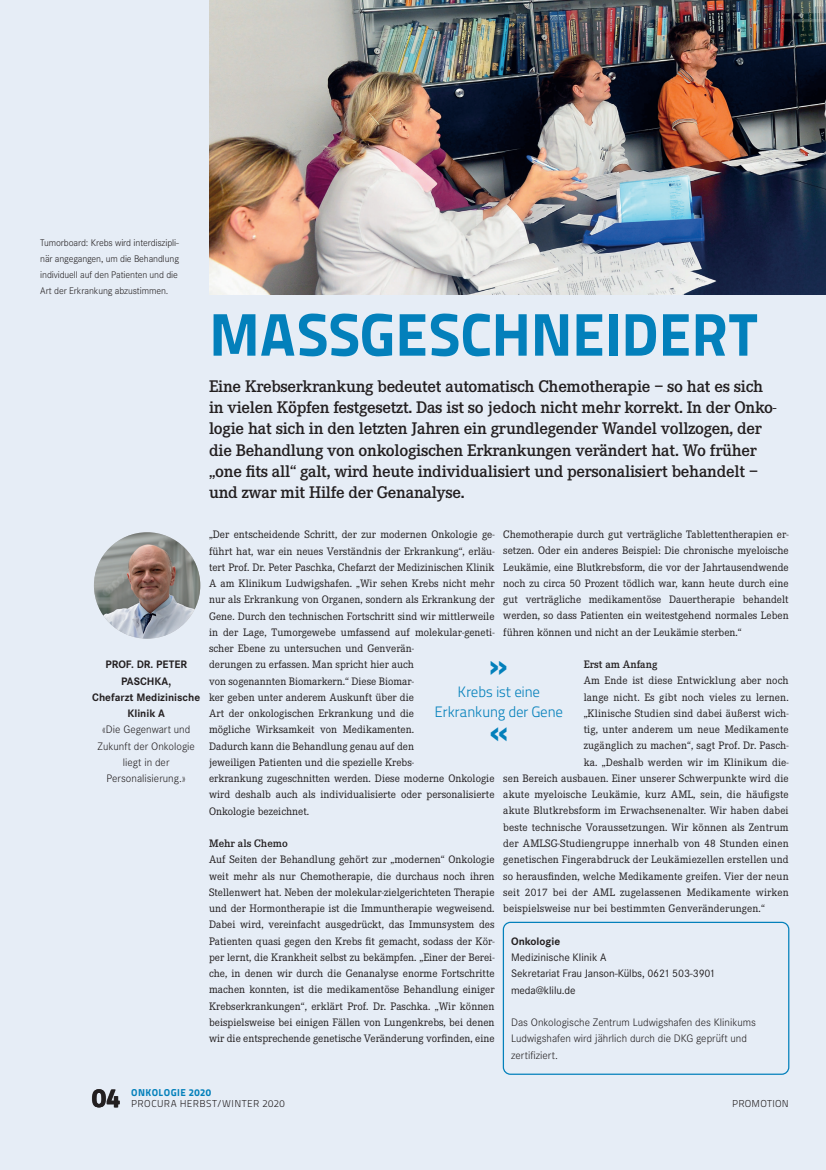
<style>
.page{position:relative;width:826px;height:1170px;background:#fff}
.page>*{position:absolute;margin:0;border:0;box-sizing:border-box;transform-origin:0 0}
.t1{font:60px "Titillium Maps 26 L 999 wt";letter-spacing:-.005em;color:#0380bb}
.t2{font:32.5px "Titillium Maps 26 L 999 wt";color:#0380bb}
.t3{font:26.25px "Titillium Maps 26 L 999 wt";color:#231f20}
.t4{font:600 17.5px/21.2px "Corporate E";letter-spacing:-.015em;color:#231f20}
.t5{font:15px/20px "Titillium Maps 26 L 250 wt";letter-spacing:-.03em;color:#0380bb;text-align:center}
.t6{font:11.25px/16.2px "Corporate E";color:#231f20;text-align:justify}
.t7{font:300 11.25px/16.2px "Corporate S";color:#231f20;text-align:center}
.t8{font:11.25px/16.2px "Corporate S";letter-spacing:-.01em;color:#231f20}
.t9{font:700 11.25px/16.2px "Corporate S";color:#231f20;text-align:center}
.t10{font:600 11.25px "Corporate E";color:#231f20}
.t11{font:300 10px/16.2px "Corporate S";letter-spacing:-.01em;color:#231f20;text-align:justify}
.t12{font:10px "Titillium Maps 26 L 250 wt";letter-spacing:.035em;color:#231f20}
.t13{font:10px "Titillium Maps 26 L 999 wt";letter-spacing:.04em;color:#0380bb}
</style>
<div class="page">
<div style="left:0;top:0;width:826px;height:1169px;background:#e6edf6"></div>
<img style="left:209px;top:0;width:617px;height:294px">
<img style="left:94px;top:532px;width:106px;height:106px;border-radius:53px">
<div style="left:503px;top:921px;width:286px;height:153px;border:1px solid #0380bb;border-radius:7px"></div>
<p class="t11" style="left:40px;top:234px;width:140px">Tumorboard: Krebs wird interdiszipli&shy;när angegangen, um die Behandlung individuell auf den Patienten und die Art der Erkrankung abzustimmen.</p>
<h1 class="t1" style="left:209px;top:287px;width:550px">MASSGESCHNEIDERT</h1>
<p class="t9" style="left:92px;top:656px;width:109px">PROF. DR. PETER<br>PASCHKA,<br>Chefarzt Medizinische<br>Klinik A</p>
<p class="t7" style="left:97px;top:721px;width:99px">«Die Gegenwart und<br>Zukunft der Onkologie liegt in der<br>Personalisierung.»</p>
<p class="t4" style="left:209px;top:376px;width:569px">Eine Krebserkrankung bedeutet automatisch Chemotherapie – so hat es sich in vielen Köpfen festgesetzt. Das ist so jedoch nicht mehr korrekt. In der Onko&shy;logie hat sich in den letzten Jahren ein grundlegender Wandel vollzogen, der die Behandlung von onkologischen Erkrankungen verändert hat. Wo früher „one fits all“ galt, wird heute individualisiert und personalisiert behandelt – und zwar mit Hilfe der Genanalyse.</p>
<p class="t6" style="left:209px;top:526px;width:287px;text-align:left">„Der entscheidende Schritt, der zur modernen Onkologie ge&shy;führt hat, war ein neues Verständnis der Erkrankung“, erläu&shy;tert Prof. Dr. Peter Paschka, Chefarzt der Medizinischen Klinik A am Klinikum Ludwigshafen. „Wir sehen Krebs nicht mehr nur als Erkrankung von Organen, sondern als Erkrankung der Gene. Durch den technischen Fortschritt sind wir mittlerweile in der Lage, Tumorgewebe umfassend auf molekular-geneti&shy;scher Ebene zu untersuchen und Genverän-<br>derungen zu erfassen. Man spricht hier auch<br>von sogenannten Biomarkern.“ Diese Biomar-<br>ker geben unter anderem Auskunft über die<br>Art der onkologischen Erkrankung und die<br>mögliche Wirksamkeit von Medikamenten.<br>Dadurch kann die Behandlung genau auf den<br>jeweiligen Patienten und die spezielle Krebs-<br>erkrankung zugeschnitten werden. Diese moderne Onkologie wird deshalb auch als individualisierte oder personalisierte Onkologie bezeichnet.</p>
<p class="t10" style="left:209px;top:837px;width:80px">Mehr als Chemo</p>
<p class="t6" style="left:209px;top:851px;width:287px">Auf Seiten der Behandlung gehört zur „modernen“ Onkologie weit mehr als nur Chemotherapie, die durchaus noch ihren Stellenwert hat. Neben der molekular-zielgerichteten Therapie und der Hormontherapie ist die Immuntherapie wegweisend.<br>Dabei wird, vereinfacht ausgedrückt, das Immunsystem des Patienten quasi gegen den Krebs fit gemacht, sodass der Kör&shy;per lernt, die Krankheit selbst zu bekämpfen. „Einer der Berei&shy;che, in denen wir durch die Genanalyse enorme Fortschritte machen konnten, ist die medikamentöse Behandlung einiger Krebserkrankungen“, erklärt Prof. Dr. Paschka. „Wir können beispielsweise bei einigen Fällen von Lungenkrebs, bei denen wir die entsprechende genetische Veränderung vorfinden, eine</p>
<p class="t6" style="left:503px;top:526px;width:287px">Chemotherapie durch gut verträgliche Tablettentherapien er&shy;setzen. Oder ein anderes Beispiel: Die chronische myeloische Leukämie, eine Blutkrebsform, die vor der Jahrtausendwende noch zu circa 50 Prozent tödlich war, kann heute durch eine gut verträgliche medikamentöse Dauertherapie behandelt werden, so dass Patienten ein weitestgehend normales Leben führen können und nicht an der Leukämie sterben.“</p>
<p class="t10" style="left:583px;top:658px;width:75px">Erst am Anfang</p>
<p class="t6" style="left:583px;top:672px;width:206px">Am Ende ist diese Entwicklung aber noch</p>
<p class="t6" style="left:583px;top:689px;width:206px">lange nicht. Es gibt noch vieles zu lernen.</p>
<p class="t6" style="left:583px;top:705px;width:206px">„Klinische Studien sind dabei äußerst wich-</p>
<p class="t6" style="left:583px;top:721px;width:206px">tig, unter anderem um neue Medikamente</p>
<p class="t6" style="left:583px;top:737px;width:206px">zugänglich zu machen“, sagt Prof. Dr. Pasch-</p>
<p class="t6" style="left:583px;top:754px;width:206px">ka. „Deshalb werden wir im Klinikum die-</p>
<p class="t6" style="left:503px;top:770px;width:287px">sen Bereich ausbauen. Einer unserer Schwerpunkte wird die</p>
<p class="t6" style="left:503px;top:786px;width:287px">akute myeloische Leukämie, kurz AML, sein, die häufigste</p>
<p class="t6" style="left:503px;top:802px;width:287px">akute Blutkrebsform im Erwachsenenalter. Wir haben dabei</p>
<p class="t6" style="left:503px;top:819px;width:287px">beste technische Voraussetzungen. Wir können als Zentrum</p>
<p class="t6" style="left:503px;top:835px;width:287px">der AMLSG-Studiengruppe innerhalb von 48 Stunden einen</p>
<p class="t6" style="left:503px;top:851px;width:287px">genetischen Fingerabdruck der Leukämiezellen erstellen und</p>
<p class="t6" style="left:503px;top:867px;width:287px">so herausfinden, welche Medikamente greifen. Vier der neun</p>
<p class="t6" style="left:503px;top:884px;width:287px">seit 2017 bei der AML zugelassenen Medikamente wirken</p>
<p class="t6" style="left:503px;top:900px;width:263px">beispielsweise nur bei bestimmten Genveränderungen.“</p>
<h2 class="t2" style="left:489px;top:639px;width:21px">»</h2>
<h3 class="t5" style="left:434px;top:680px;width:130px">Krebs ist eine<br>Erkrankung der Gene</h3>
<h2 class="t2" style="left:489px;top:704px;width:21px">«</h2>
<p class="t9" style="left:511px;top:932px;width:51px">Onkologie</p>
<p class="t8" style="left:511px;top:949px;width:206px">Medizinische Klinik A<br>Sekretariat Frau Janson-Külbs, 0621 503-3901 meda@klilu.de</p>
<p class="t7" style="left:511px;top:1014px;width:246px;text-align:left">Das Onkologische Zentrum Ludwigshafen des Klinikums<br>Ludwigshafen wird jährlich durch die DKG geprüft und zertifiziert.</p>
<h3 class="t3" style="left:92px;top:1077px;width:30px">04</h3>
<p class="t13" style="left:131px;top:1084px;width:81px">ONKOLOGIE 2020</p>
<p class="t12" style="left:131px;top:1096px;width:155px">PROCURA HERBST/WINTER 2020</p>
<p class="t12" style="left:732px;top:1096px;width:58px">PROMOTION</p>
</div>
